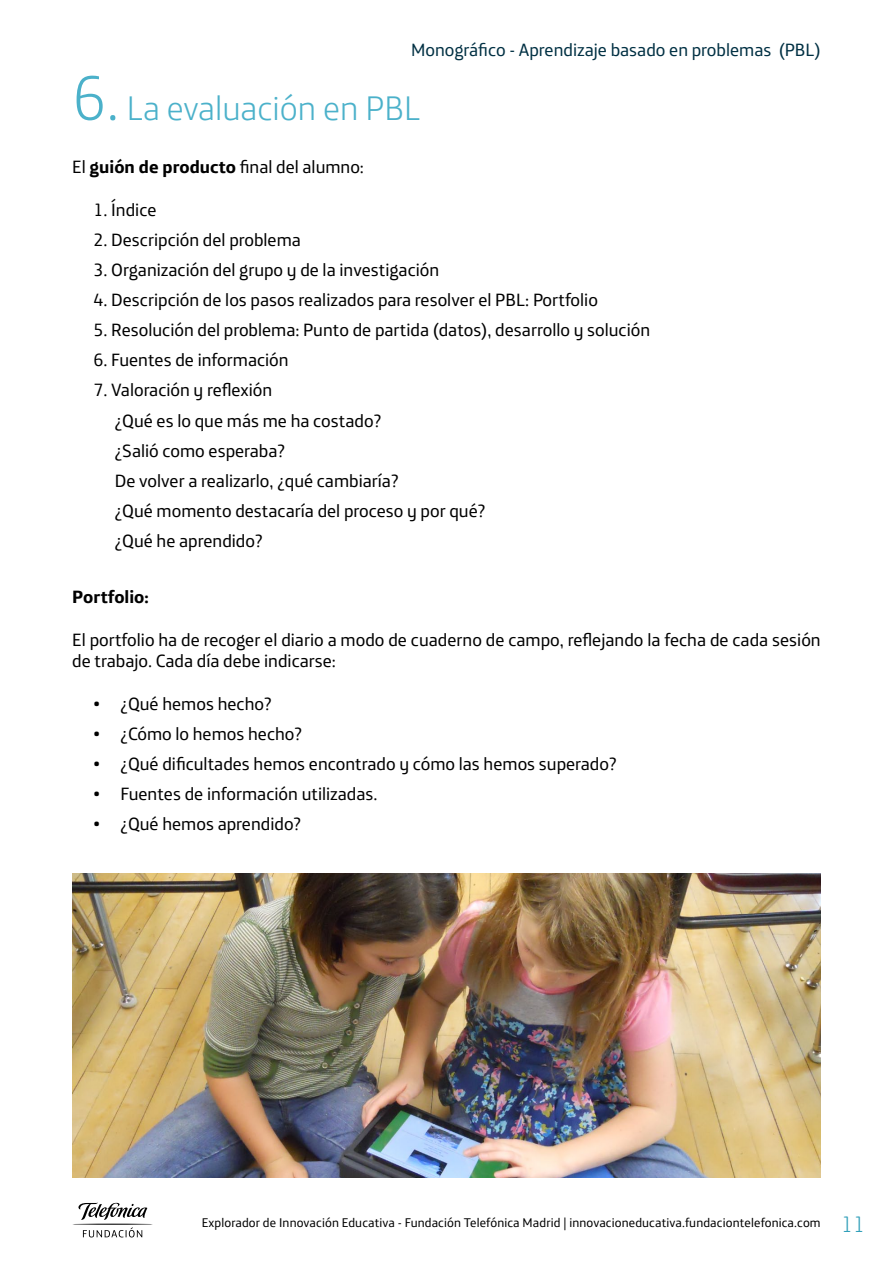
<style>
.page{position:relative;width:893px;height:1263px;background:#fff}
.page>*{position:absolute;margin:0;border:0;box-sizing:border-box;transform-origin:0 0}
.Titulo{font:300 34.5px "Telefonica Headline";color:#4bb1ca}
.TextoNormal{font:18px/21.6px "Telefonica Text";color:#000}
.t1{font:18px "Telefonica Text";color:#003043}
.TextoNormal-2{font:700 18px "Telefonica Text";color:#000}
.t2{font:12.75px "Telefonica Text";letter-spacing:.01em;color:#000}
.s1{font-size:63px}
.s2{font-weight:700}
.s3{font-family:"Telefonica Headline";font-weight:300;font-size:22.5px;color:#309fb9}
</style>
<div class="page">
<svg style="left:72px;top:1203px;width:81px;height:34px"></svg>
<img style="left:72px;top:874px;width:749px;height:304px">
<p class="t1" style="left:411px;top:35px;width:411px">Monográfico - Aprendizaje basado en problemas (PBL)</p>
<p class="Titulo" style="left:72px;top:80px;width:350px"><span class="s1">6.</span> La evaluación en PBL</p>
<p class="TextoNormal" style="left:72px;top:154px;width:293px">El <span class="s2">guión de producto</span> final del alumno:</p>
<p class="TextoNormal" style="left:94px;top:197px;width:64px">1. Índice</p>
<p class="TextoNormal" style="left:94px;top:227px;width:209px">2. Descripción del problema</p>
<p class="TextoNormal" style="left:94px;top:257px;width:347px">3. Organización del grupo y de la investigación</p>
<p class="TextoNormal" style="left:94px;top:287px;width:506px">4. Descripción de los pasos realizados para resolver el PBL: Portfolio</p>
<p class="TextoNormal" style="left:94px;top:317px;width:558px">5. Resolución del problema: Punto de partida (datos), desarrollo y solución</p>
<p class="TextoNormal" style="left:94px;top:347px;width:197px">6. Fuentes de información</p>
<p class="TextoNormal" style="left:94px;top:378px;width:180px">7. Valoración y reflexión</p>
<p class="TextoNormal" style="left:115px;top:408px;width:268px">¿Qué es lo que más me ha costado?</p>
<p class="TextoNormal" style="left:115px;top:438px;width:172px">¿Salió como esperaba?</p>
<p class="TextoNormal" style="left:115px;top:468px;width:285px">De volver a realizarlo, ¿qué cambiaría?</p>
<p class="TextoNormal" style="left:115px;top:498px;width:372px">¿Qué momento destacaría del proceso y por qué?</p>
<p class="TextoNormal" style="left:115px;top:528px;width:149px">¿Qué he aprendido?</p>
<p class="TextoNormal-2" style="left:72px;top:580px;width:78px">Portfolio:</p>
<p class="TextoNormal" style="left:72px;top:627px;width:750px">El portfolio ha de recoger el diario a modo de cuaderno de campo, reflejando la fecha de cada sesión de trabajo. Cada día debe indicarse:</p>
<p class="TextoNormal" style="left:94px;top:691px;width:180px">• ¿Qué hemos hecho?</p>
<p class="TextoNormal" style="left:94px;top:721px;width:210px">• ¿Cómo lo hemos hecho?</p>
<p class="TextoNormal" style="left:94px;top:751px;width:524px">• ¿Qué dificultades hemos encontrado y cómo las hemos superado?</p>
<p class="TextoNormal" style="left:94px;top:781px;width:286px">• Fuentes de información utilizadas.</p>
<p class="TextoNormal" style="left:94px;top:811px;width:209px">• ¿Qué hemos aprendido?</p>
<p class="t2" style="left:202px;top:1211px;width:665px">Explorador de Innovación Educativa - Fundación Telefónica Madrid | innovacioneducativa.fundaciontelefonica.com <span class="s3">11</span></p>
</div>
